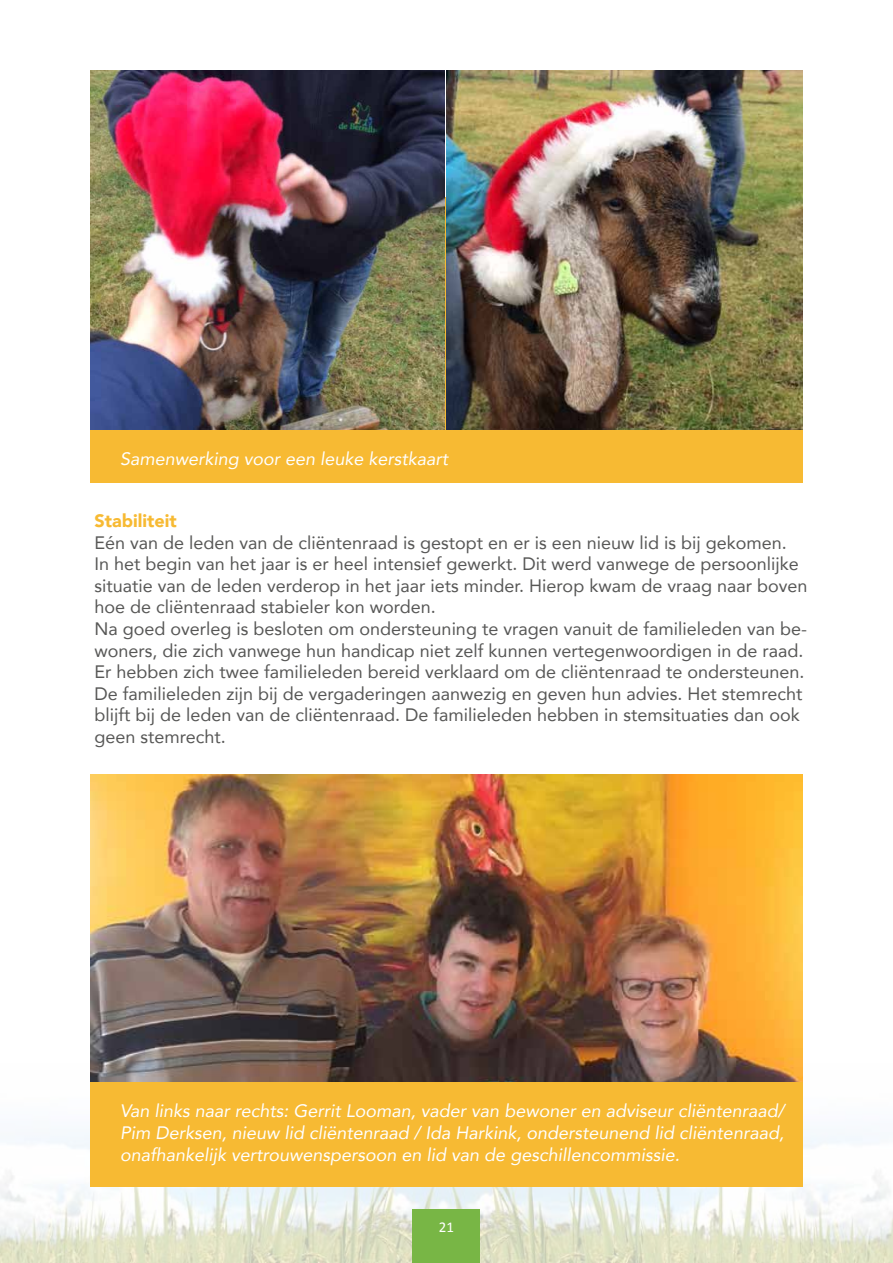
<style>
.page{position:relative;width:893px;height:1263px;background:#fff}
.page>*{position:absolute;margin:0;border:0;box-sizing:border-box;transform-origin:0 0}
.t1{font:18px/21.6px "Avenir";color:#575756}
.t2{font:italic 18px/21.6px "Avenir";color:#fff;text-align:justify}
.t3{font:900 18px "Avenir";color:#f7ba33}
.t4{font:15px "Calibri";color:#fff}
</style>
<div class="page">
<img style="left:0;top:1132px;width:893px;height:131px">
<div style="left:413px;top:1210px;width:67px;height:53px;background:#78b645"></div>
<div style="left:90px;top:197px;width:713px;height:285px;background:#f7ba33"></div>
<div style="left:90px;top:901px;width:713px;height:285px;background:#f7ba33"></div>
<img style="left:90px;top:70px;width:713px;height:359px">
<img style="left:90px;top:775px;width:713px;height:307px">
<p class="t2" style="left:120px;top:447px;width:330px">Samenwerking voor een leuke kerstkaart</p>
<p class="t3" style="left:94px;top:505px;width:84px">Stabiliteit</p>
<p class="t1" style="left:94px;top:531px;width:715px">Eén van de leden van de cliëntenraad is gestopt en er is een nieuw lid is bij gekomen.<br>In het begin van het jaar is er heel intensief gewerkt. Dit werd vanwege de persoonlijke situatie van de leden verderop in het jaar iets minder. Hierop kwam de vraag naar boven hoe de cliëntenraad stabieler kon worden.<br>Na goed overleg is besloten om ondersteuning te vragen vanuit de familieleden van be&shy;woners, die zich vanwege hun handicap niet zelf kunnen vertegenwoordigen in de raad.<br>Er hebben zich twee familieleden bereid verklaard om de cliëntenraad te ondersteunen.<br>De familieleden zijn bij de vergaderingen aanwezig en geven hun advies. Het stemrecht blijft bij de leden van de cliëntenraad. De familieleden hebben in stemsituaties dan ook geen stemrecht.</p>
<p class="t2" style="left:120px;top:1100px;width:666px">Van links naar rechts: Gerrit Looman, vader van bewoner en adviseur cliëntenraad/ Pim Derksen, nieuw lid cliëntenraad / Ida Harkink, ondersteunend lid cliëntenraad, onafhankelijk vertrouwenspersoon en lid van de geschillencommissie.</p>
<p class="t4" style="left:439px;top:1217px;width:17px">21</p>
</div>
